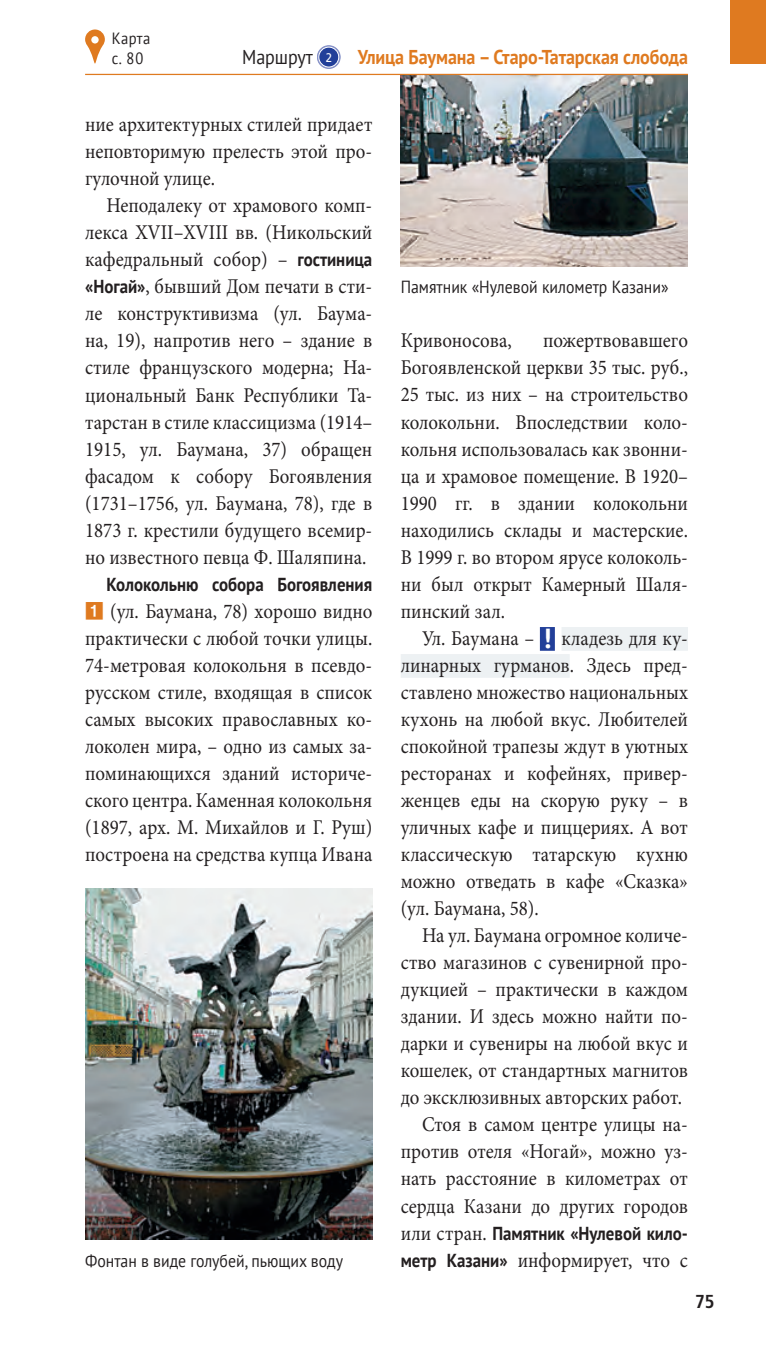
<style>
.page{position:relative;width:766px;height:1347px;background:#fff}
.page>*{position:absolute;margin:0;border:0;box-sizing:border-box;transform-origin:0 0}
._2_2_GS_Block_mit_Ei{font:21px/27px "Minion Pro";color:#231f20;text-align:justify;scale:.9 1}
.Kolumne{font:700 20px "PT Sans";letter-spacing:-.005em;color:#df7a20;scale:.9 1}
.Kolumne-2{font:20px "PT Sans";letter-spacing:-.005em;color:#231f20;scale:.9 1}
._2_2_GS_Block_mit_Ei-2{font:700 18.75px "PT Sans";color:#231f20;scale:.9 1}
.t1{font:700 condensed 18.75px "Frutiger LT Pro";color:#231f20}
.BU{font:17.5px "PT Sans";color:#231f20;scale:.9 1}
.t2{font:16.25px/20px "PT Sans";letter-spacing:.03em;color:#231f20;scale:.9 1}
.t3{font:12.5px "AG Foreigner C";color:#fff;scale:.9 1}
.s1{font-family:"PT Sans";font-weight:700;font-size:18.75px}
.s2{font-family:"PT Sans";font-weight:700;font-size:27.5px;color:#fff}
.s3{font-family:"Minion Pro";font-weight:400;font-size:21px}
</style>
<div class="page">
<div style="left:730px;top:0;width:35px;height:64px;background:#df7a20"></div>
<svg style="left:85px;top:29px;width:20px;height:35px"></svg>
<svg style="left:317px;top:46px;width:23px;height:22px"></svg>
<div style="left:317px;top:45px;width:23px;height:24px;border:1px solid #838fc7;border-radius:50%"></div>
<div style="left:319px;top:47px;width:19px;height:20px;background:#223f99;border-radius:50%"></div>
<div style="left:318px;top:47px;width:21px;height:20px;border:1px solid #fff;border-radius:50%"></div>
<div style="left:539px;top:627px;width:15px;height:24px;background:#223f99"></div>
<div style="left:561px;top:627px;width:126px;height:24px;background:#edf1f3"></div>
<div style="left:400px;top:654px;width:169px;height:24px;background:#edf1f3"></div>
<img style="left:85px;top:888px;width:287px;height:351px">
<img style="left:400px;top:75px;width:287px;height:191px">
<hr style="left:85px;top:74px;width:602px;height:1px;background:#df7a20">
<p class="t2" style="left:112px;top:28px;width:44px">Карта с. 80</p>
<p class="Kolumne-2" style="left:242px;top:44px;width:80px">Маршрут</p>
<p class="t3" style="left:325px;top:51px;width:8px">2</p>
<p class="Kolumne" style="left:358px;top:43px;width:368px">Улица Баумана – Старо-Татарская cлобода</p>
<p class="_2_2_GS_Block_mit_Ei" style="left:85px;top:111px;width:320px">ние архитектурных стилей придает неповторимую прелесть этой про&shy;гулочной улице.</p>
<p class="_2_2_GS_Block_mit_Ei" style="left:85px;top:192px;width:320px;text-indent:21px">Неподалеку от храмового комп&shy;лекса XVII–XVIII вв. (Никольский кафедральный собор) – <span class="s1">гостиница «Ногай»</span>, бывший Дом печати в сти&shy;ле конструктивизма (ул. Баума&shy;на, 19), напротив него – здание в стиле французского модерна; На&shy;циональный Банк Республики Та&shy;тарстан в стиле классицизма (1914– 1915, ул. Баумана, 37) обращен фасадом к собору Богоявления (1731–1756, ул. Баумана, 78), где в 1873 г. крестили будущего всемир&shy;но известного певца Ф. Шаляпина.</p>
<p class="_2_2_GS_Block_mit_Ei-2" style="left:106px;top:571px;width:297px">Колокольню собора Богоявления</p>
<p class="_2_2_GS_Block_mit_Ei" style="left:85px;top:597px;width:320px;text-indent:25px">(ул. Баумана, 78) хорошо видно практически с любой точки улицы.<br>74-метровая колокольня в псевдо&shy;русском стиле, входящая в список самых высоких православных ко&shy;локолен мира, – одно из самых за&shy;поминающихся зданий историче&shy;ского центра. Каменная колокольня (1897, арх. М. Михайлов и Г. Руш) построена на средства купца Ивана</p>
<p class="BU" style="left:400px;top:276px;width:299px">Памятник «Нулевой километр Казани»</p>
<p class="_2_2_GS_Block_mit_Ei" style="left:400px;top:327px;width:125px">Кривоносова,</p>
<p class="_2_2_GS_Block_mit_Ei" style="left:400px;top:327px;width:320px;text-indent:142px">пожертвовавшего Богоявленской церкви 35 тыс. руб., 25 тыс. из них – на строительство колокольни. Впоследствии коло&shy;кольня использовалась как звонни&shy;ца и храмовое помещение. В 1920– 1990 гг. в здании колокольни находились склады и мастерские.<br>В 1999 г. во втором ярусе колоколь&shy;ни был открыт Камерный Шаля&shy;пинский зал.</p>
<p class="_2_2_GS_Block_mit_Ei" style="left:400px;top:624px;width:320px;text-indent:21px">Ул. Баумана – <span class="s2">!</span> кладезь для ку&shy;линарных гурманов. Здесь пред&shy;ставлено множество национальных кухонь на любой вкус. Любителей спокойной трапезы ждут в уютных ресторанах и кофейнях, привер&shy;женцев еды на скорую руку – в уличных кафе и пиццериях. А вот классическую татарскую кухню можно отведать в кафе «Сказка» (ул. Баумана, 58).</p>
<p class="_2_2_GS_Block_mit_Ei" style="left:400px;top:922px;width:320px;text-indent:21px">На ул. Баумана огромное количе&shy;ство магазинов с сувенирной про&shy;дукцией – практически в каждом здании. И здесь можно найти по&shy;дарки и сувениры на любой вкус и кошелек, от стандартных магнитов до эксклюзивных авторских работ.</p>
<p class="_2_2_GS_Block_mit_Ei" style="left:400px;top:1111px;width:320px;text-indent:21px">Стоя в самом центре улицы на&shy;против отеля «Ногай», можно уз&shy;нать расстояние в километрах от сердца Казани до других городов</p>
<p class="_2_2_GS_Block_mit_Ei-2" style="left:400px;top:1220px;width:320px"><span class="s3">или стран.</span> Памятник «Нулевой кило-</p>
<p class="BU" style="left:85px;top:1249px;width:288px">Фонтан в виде голубей, пьющих воду</p>
<p class="_2_2_GS_Block_mit_Ei" style="left:400px;top:1246px;width:320px"><span class="s1">метр Казани»</span> информирует, что с</p>
<p class="t1" style="left:694px;top:1290px;width:21px">75</p>
</div>
